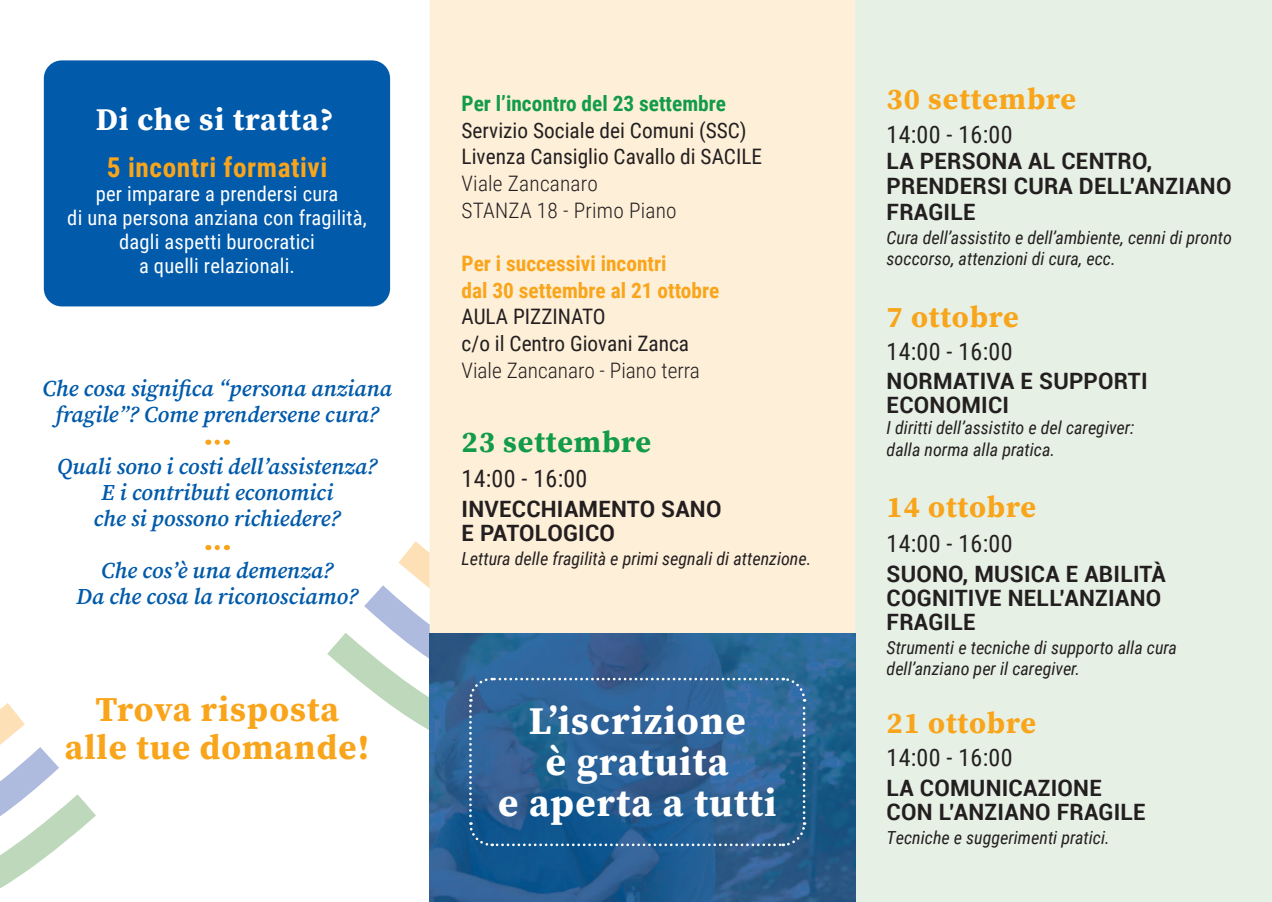
<style>
.page{position:relative;width:1272px;height:902px;background:#fff}
.page>*{position:absolute;margin:0;border:0;box-sizing:border-box;transform-origin:0 0}
.t1{font:700 39.15px/40.8px "Source Serif Pro";letter-spacing:.03em;color:#fff;text-align:center}
.t2{font:700 34.8px/38.1px "Source Serif Pro";letter-spacing:.03em;color:#f9a51b;text-align:center}
.t3{font:700 31.5px "Source Serif Pro";letter-spacing:.03em;color:#fff}
.t4{font:700 30px "Source Serif Pro";letter-spacing:.025em;color:#f9a51b}
.t5{font:700 30px "Source Serif Pro";letter-spacing:.03em;color:#129b49}
.t6{font:700 27.3px "Roboto Condensed";letter-spacing:.02em;color:#f9a51b}
.t7{font:24px "Roboto Condensed";letter-spacing:.01em;color:#231f20}
.t8{font:italic 600 22.65px/26.1px "Source Serif Pro";color:#015aaa;text-align:center}
.t9{font:700 22.5px/24px "Roboto";letter-spacing:.01em;color:#231f20}
.t10{font:21.3px/26.7px "Roboto Condensed";color:#231f20}
.t11{font:300 21.3px/26.7px "Roboto Condensed";letter-spacing:.01em;color:#231f20}
.t12{font:700 21.3px/26.7px "Roboto Condensed";color:#f9a51b}
.t13{font:700 21.3px "Roboto Condensed";color:#129b49}
.t14{font:20.55px/23.9px "Roboto Condensed";letter-spacing:.01em;color:#fff;text-align:center}
.t15{font:italic 18px/21px "Roboto Condensed";color:#231f20}
</style>
<div class="page">
<div style="left:855px;top:0;width:416px;height:901px;background:#e7f0e5"></div>
<div style="left:429px;top:0;width:426px;height:634px;background:#feefd8"></div>
<div style="left:44px;top:60px;width:346px;height:246px;background:#015aaa;border-radius:18px"></div>
<svg style="left:217px;top:439px;width:10px;height:6px"></svg>
<svg style="left:217px;top:545px;width:10px;height:5px"></svg>
<svg style="left:0;top:703px;width:96px;height:185px"></svg>
<svg style="left:327px;top:541px;width:102px;height:189px"></svg>
<img style="left:429px;top:634px;width:426px;height:267px">
<svg style="left:467px;top:676px;width:339px;height:171px"></svg>
<h3 class="t3" style="left:96px;top:98px;width:239px">Di che si tratta?</h3>
<h3 class="t6" style="left:107px;top:148px;width:222px">5 incontri formativi</h3>
<p class="t14" style="left:67px;top:181px;width:301px">per imparare a prendersi cura<br>di una persona anziana con fragilità, dagli aspetti burocratici<br>a quelli relazionali.</p>
<p class="t8" style="left:42px;top:375px;width:351px">Che cosa significa “persona anziana fragile”? Come prendersene cura?</p>
<p class="t8" style="left:57px;top:453px;width:322px">Quali sono i costi dellʼassistenza?<br>E i contributi economici<br>che si possono richiedere?</p>
<p class="t8" style="left:76px;top:557px;width:284px">Che cosʼè una demenza?<br>Da che cosa la riconosciamo?</p>
<h2 class="t2" style="left:65px;top:689px;width:306px">Trova risposta alle tue domande!</h2>
<p class="t13" style="left:461px;top:88px;width:266px">Per l’incontro del 23 settembre</p>
<p class="t10" style="left:461px;top:116px;width:302px">Servizio Sociale dei Comuni (SSC)<br>Livenza Cansiglio Cavallo di SACILE</p>
<p class="t11" style="left:461px;top:169px;width:216px">Viale Zancanaro<br>STANZA 18 - Primo Piano</p>
<p class="t12" style="left:461px;top:249px;width:259px">Per i successivi incontri<br>dal 30 settembre al 21 ottobre</p>
<p class="t10" style="left:461px;top:302px;width:229px">AULA PIZZINATO<br>c/o il Centro Giovani Zanca</p>
<p class="t11" style="left:461px;top:356px;width:240px">Viale Zancanaro - Piano terra</p>
<h3 class="t5" style="left:461px;top:421px;width:191px">23 settembre</h3>
<h3 class="t7" style="left:461px;top:461px;width:127px">14:00 - 16:00</h3>
<p class="t9" style="left:461px;top:497px;width:261px">INVECCHIAMENTO SANO<br>E PATOLOGICO</p>
<p class="t15" style="left:461px;top:547px;width:351px">Lettura delle fragilità e primi segnali di attenzione.</p>
<h1 class="t1" style="left:498px;top:700px;width:280px">Lʼiscrizione<br>è gratuita<br>e aperta a tutti</h1>
<h3 class="t4" style="left:886px;top:79px;width:191px">30 settembre</h3>
<h3 class="t7" style="left:886px;top:118px;width:127px">14:00 - 16:00</h3>
<p class="t9" style="left:886px;top:148px;width:346px;line-height:25.5px">LA PERSONA AL CENTRO,<br>PRENDERSI CURA DELL’ANZIANO<br>FRAGILE</p>
<p class="t15" style="left:886px;top:226px;width:347px">Cura dell’assistito e dell’ambiente, cenni di pronto soccorso, attenzioni di cura, ecc.</p>
<h3 class="t4" style="left:886px;top:296px;width:134px">7 ottobre</h3>
<h3 class="t7" style="left:886px;top:334px;width:127px">14:00 - 16:00</h3>
<p class="t9" style="left:886px;top:369px;width:262px">NORMATIVA E SUPPORTI<br>ECONOMICI</p>
<p class="t15" style="left:886px;top:417px;width:249px">I diritti dell’assistito e del caregiver: dalla norma alla pratica.</p>
<h3 class="t4" style="left:886px;top:486px;width:151px">14 ottobre</h3>
<h3 class="t7" style="left:886px;top:527px;width:127px">14:00 - 16:00</h3>
<p class="t9" style="left:886px;top:562px;width:281px">SUONO, MUSICA E ABILITÀ<br>COGNITIVE NELL’ANZIANO<br>FRAGILE</p>
<p class="t15" style="left:886px;top:636px;width:292px">Strumenti e tecniche di supporto alla cura dell’anziano per il caregiver.</p>
<h3 class="t4" style="left:886px;top:702px;width:151px">21 ottobre</h3>
<h3 class="t7" style="left:886px;top:740px;width:127px">14:00 - 16:00</h3>
<p class="t9" style="left:886px;top:775px;width:261px">LA COMUNICAZIONE<br>CON L’ANZIANO FRAGILE</p>
<p class="t15" style="left:886px;top:826px;width:225px">Tecniche e suggerimenti pratici.</p>
</div>
